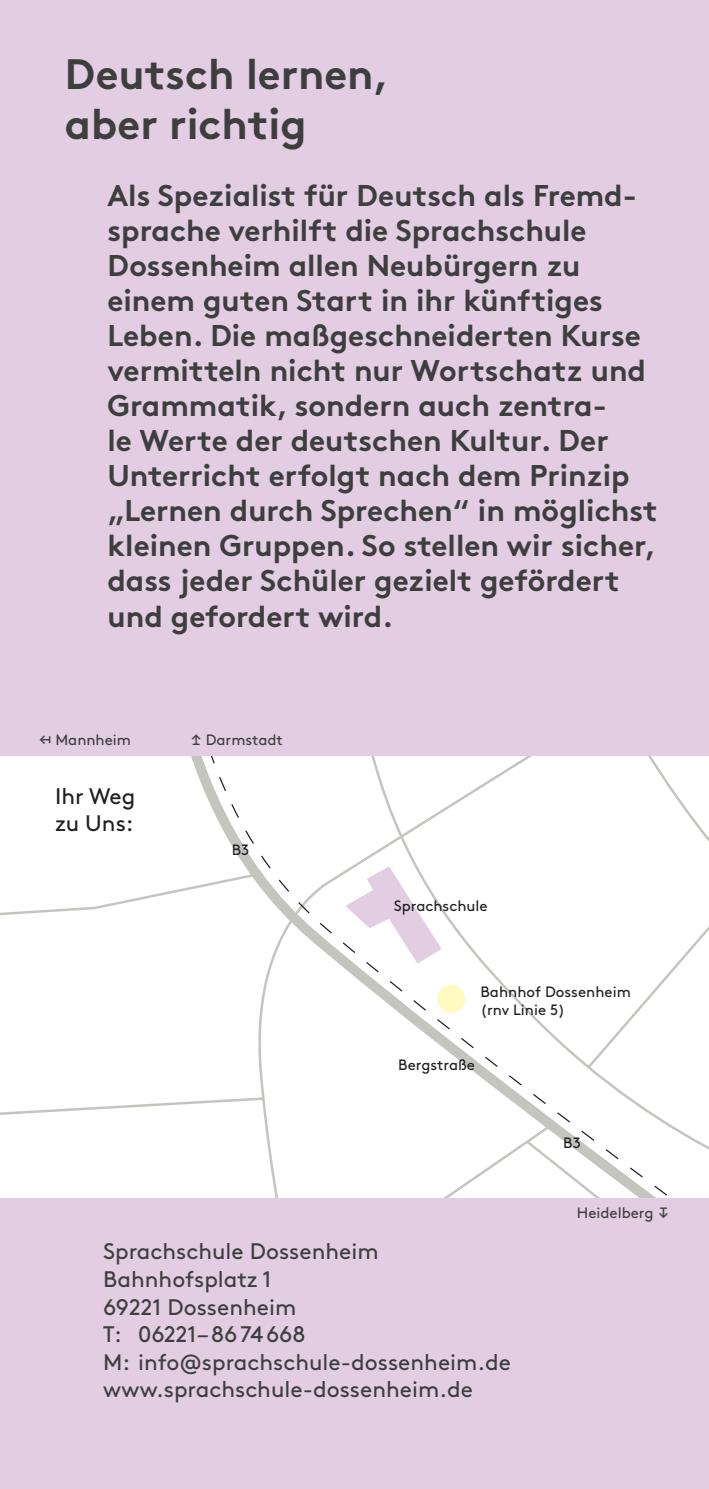
<style>
.page{position:relative;width:709px;height:1489px;background:#fff}
.page>*{position:absolute;margin:0;border:0;box-sizing:border-box;transform-origin:0 0}
.t1{font:700 42.5px/50px "Brown Pro";color:#3e3e3f}
.t2{font:700 30px/35px "Brown Pro";color:#3e3e3f}
.t3{font:22.5px/27.5px "Brown Pro";color:#3e3e3f}
.t4{font:22.5px/27.5px "Brown Pro";color:#231f20}
.t5{font:15px/18px "Brown Pro";color:#231f20}
.t6{font:15px "Brown Pro";color:#3e3e3f}
.s1{font-family:"Muto"}
</style>
<div class="page">
<div style="left:0;top:0;width:709px;height:1488px;background:#e2cde3"></div>
<div style="left:0;top:756px;width:709px;height:441px;background:#fff"></div>
<h1 class="t1" style="left:65px;top:44px;width:326px">Deutsch lernen, aber richtig</h1>
<p class="t2" style="left:107px;top:175px;width:551px">Als Spezialist für Deutsch als Fremd&shy;sprache verhilft die Sprachschule Dossenheim allen Neubürgern zu einem guten Start in ihr künftiges Leben. Die maßgeschneiderten Kurse vermitteln nicht nur Wortschatz und Grammatik, sondern auch zentra-<br>le Werte der deutschen Kultur. Der Unterricht erfolgt nach dem Prinzip „Lernen durch Sprechen“ in möglichst kleinen Gruppen. So stellen wir sicher, dass jeder Schüler gezielt gefördert und gefordert wird.</p>
<p class="t6" style="left:40px;top:728px;width:93px"><span class="s1">↤</span> Mannheim</p>
<p class="t4" style="left:55px;top:780px;width:82px">Ihr Weg zu Uns:</p>
<p class="t6" style="left:190px;top:728px;width:94px"><span class="s1">↥</span> Darmstadt</p>
<p class="t5" style="left:232px;top:839px;width:19px">B3</p>
<p class="t5" style="left:394px;top:895px;width:95px">Sprachschule</p>
<p class="t5" style="left:480px;top:981px;width:152px">Bahnhof Dossenheim (rnv Linie 5)</p>
<p class="t5" style="left:398px;top:1053px;width:78px">Bergstraße</p>
<p class="t5" style="left:563px;top:1132px;width:19px">B3</p>
<p class="t6" style="left:577px;top:1201px;width:94px">Heidelberg <span class="s1">↧</span></p>
<p class="t3" style="left:103px;top:1235px;width:409px">Sprachschule Dossenheim<br>Bahnhofsplatz 1<br>69221 Dossenheim<br>T: 06221–8674668<br>M: info@sprachschule-dossenheim.de www.sprachschule-dossenheim.de</p>
</div>
